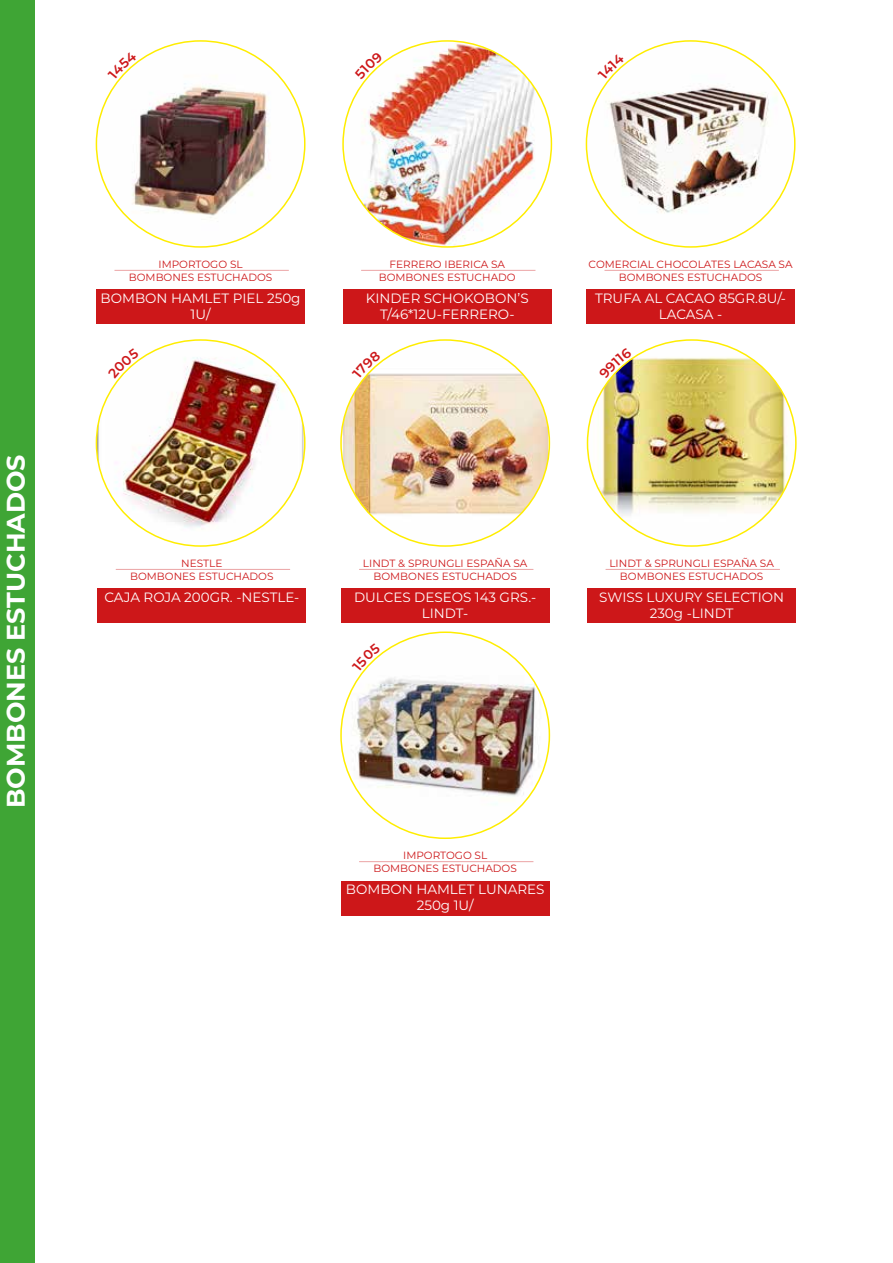
<style>
.page{position:relative;width:893px;height:1263px;background:#fff}
.page>*{position:absolute;margin:0;border:0;box-sizing:border-box;transform-origin:0 0}
.t1{font:700 25.5px "Montserrat";color:#fff}
.t2{font:13.5px/16.2px "Montserrat";color:#fff;text-align:center}
.t3{font:10.5px/12.8px "Montserrat";color:#cd1719;text-align:center}
</style>
<div class="page">
<img style="left:588px;top:41px;width:206px;height:206px">
<div style="left:586px;top:289px;width:209px;height:35px;background:#cd1719"></div>
<hr style="left:604px;top:270px;width:175px;height:1px;background:#cd1719">
<img style="left:345px;top:41px;width:205px;height:206px">
<div style="left:343px;top:289px;width:208px;height:35px;background:#cd1719"></div>
<hr style="left:361px;top:270px;width:174px;height:1px;background:#cd1719">
<img style="left:98px;top:41px;width:205px;height:206px">
<div style="left:96px;top:289px;width:209px;height:35px;background:#cd1719"></div>
<hr style="left:114px;top:270px;width:175px;height:1px;background:#cd1719">
<img style="left:343px;top:634px;width:205px;height:204px">
<div style="left:341px;top:881px;width:208px;height:34px;background:#cd1719"></div>
<hr style="left:359px;top:861px;width:174px;height:1px;background:#cd1719">
<img style="left:343px;top:340px;width:205px;height:206px">
<div style="left:341px;top:588px;width:208px;height:35px;background:#cd1719"></div>
<hr style="left:359px;top:569px;width:174px;height:1px;background:#cd1719">
<img style="left:589px;top:340px;width:205px;height:206px">
<div style="left:587px;top:588px;width:209px;height:35px;background:#cd1719"></div>
<hr style="left:606px;top:569px;width:174px;height:1px;background:#cd1719">
<img style="left:98px;top:340px;width:205px;height:206px">
<div style="left:98px;top:588px;width:208px;height:35px;background:#cd1719"></div>
<hr style="left:116px;top:569px;width:174px;height:1px;background:#cd1719">
<div style="left:0;top:0;width:34px;height:1263px;background:#3fa535"></div>
<svg style="left:597px;top:53px;width:28px;height:27px"></svg>
<svg style="left:354px;top:51px;width:29px;height:29px"></svg>
<svg style="left:107px;top:51px;width:30px;height:29px"></svg>
<svg style="left:352px;top:643px;width:29px;height:29px"></svg>
<svg style="left:352px;top:350px;width:29px;height:29px"></svg>
<svg style="left:599px;top:347px;width:33px;height:32px"></svg>
<svg style="left:107px;top:348px;width:32px;height:31px"></svg>
<h1 class="t1" style="left:-3px;top:808px;width:355px;rotate:-90deg">BOMBONES ESTUCHADOS</h1>
<p class="t3" style="left:129px;top:258px;width:145px">IMPORTOGO SL<br>BOMBONES ESTUCHADOS</p>
<p class="t2" style="left:101px;top:289px;width:201px">BOMBON HAMLET PIEL 250g<br>1U/</p>
<p class="t3" style="left:379px;top:258px;width:138px">FERRERO IBERICA SA<br>BOMBONES ESTUCHADO</p>
<p class="t2" style="left:366px;top:289px;width:164px">KINDER SCHOKOBON’S<br>T/46*12U-FERRERO-</p>
<p class="t3" style="left:589px;top:258px;width:205px">COMERCIAL CHOCOLATES LACASA SA<br>BOMBONES ESTUCHADOS</p>
<p class="t2" style="left:595px;top:289px;width:192px">TRUFA AL CACAO 85GR.8U/-<br>LACASA -</p>
<p class="t3" style="left:130px;top:557px;width:145px">NESTLE<br>BOMBONES ESTUCHADOS</p>
<p class="t2" style="left:104px;top:588px;width:196px">CAJA ROJA 200GR. -NESTLE-</p>
<p class="t3" style="left:363px;top:557px;width:166px">LINDT &amp; SPRUNGLI ESPAÑA SA<br>BOMBONES ESTUCHADOS</p>
<p class="t2" style="left:354px;top:588px;width:184px">DULCES DESEOS 143 GRS.-<br>LINDT-</p>
<p class="t3" style="left:609px;top:557px;width:166px">LINDT &amp; SPRUNGLI ESPAÑA SA<br>BOMBONES ESTUCHADOS</p>
<p class="t2" style="left:599px;top:588px;width:186px">SWISS LUXURY SELECTION<br>230g -LINDT</p>
<p class="t3" style="left:373px;top:849px;width:145px">IMPORTOGO SL<br>BOMBONES ESTUCHADOS</p>
<p class="t2" style="left:346px;top:880px;width:200px">BOMBON HAMLET LUNARES<br>250g 1U/</p>
</div>
